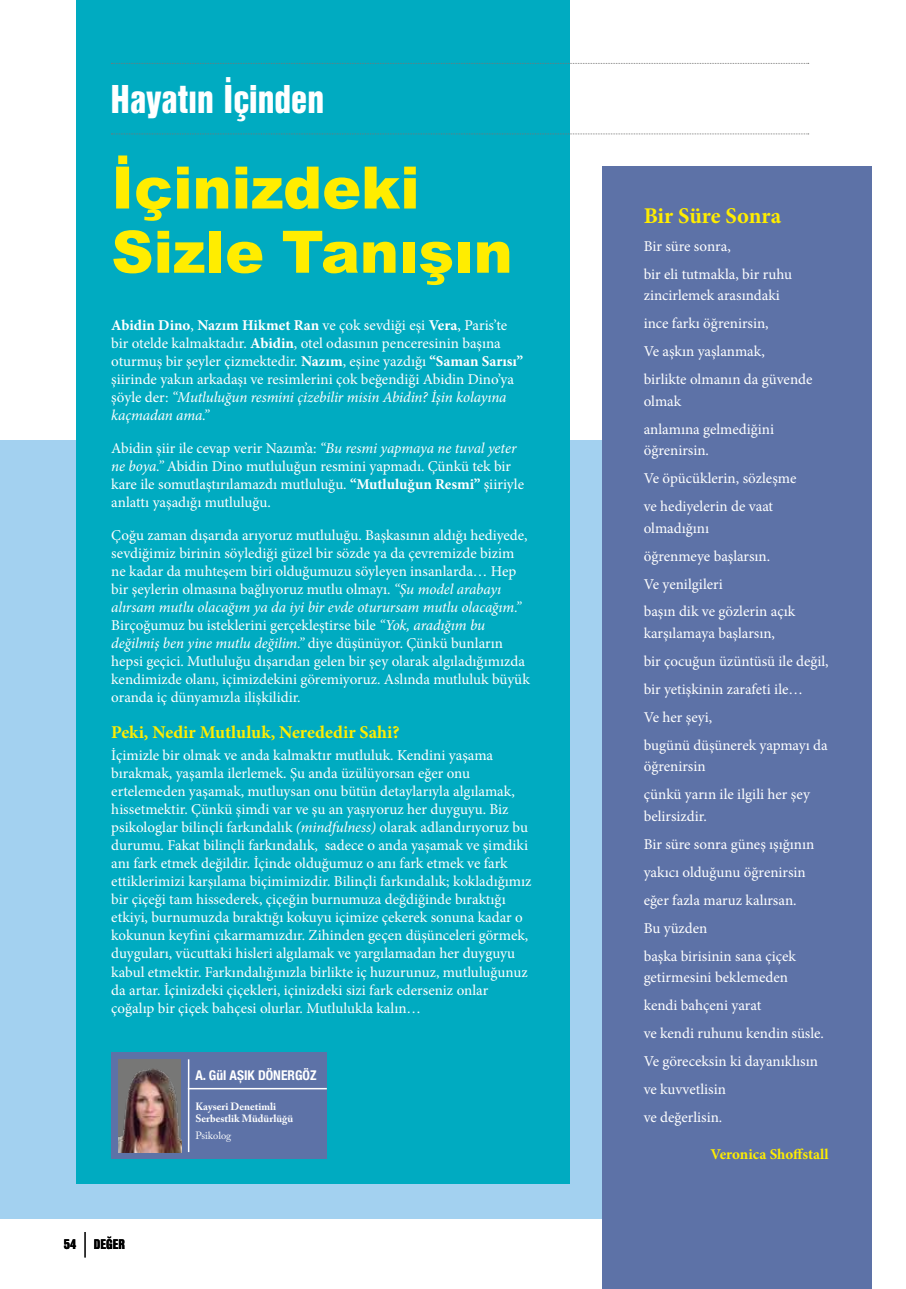
<style>
.page{position:relative;width:906px;height:1289px;background:#fff}
.page>*{position:absolute;margin:0;border:0;box-sizing:border-box;transform-origin:0 0}
.t1{font:900 58.5px/64.2px "Arial";color:#ffed00}
.t2{font:900 39px "Nimbus San Con L";color:#fff}
.t3{font:700 22.5px "Minion Pro";color:#ffed00}
.t4{font:700 18px "Minion Pro";color:#ffed00}
.t5{font:15px/18px "Minion Pro";color:#fff}
.t6{font:700 15px "Minion Pro";color:#ffed00}
.t7{font:700 condensed 13.5px "Helvetica Neue LT Pro";color:#fff}
.t8{font:900 13.5px "Nimbus San Con L";color:#000}
.t9{font:700 10.5px/12.6px "Adobe Caslon Pro";color:#fff}
.t10{font:10.5px "Adobe Caslon Pro";color:#fff}
.s1{font-weight:700}
.s2{font-style:italic}
</style>
<div class="page">
<hr style="left:905px;top:0;width:1px;height:1288px;background:#f6bb34">
<hr style="left:905px;top:971px;width:1px;height:243px;background:#777776">
<div style="left:0;top:440px;width:670px;height:778px;background:#a3d1f0"></div>
<div style="left:602px;top:167px;width:270px;height:1121px;background:#5d72a7"></div>
<div style="left:76px;top:0;width:493px;height:1183px;background:#00abc1"></div>
<div style="left:111px;top:1052px;width:216px;height:106px;background:#5d72a7"></div>
<div style="left:119px;top:1059px;width:62px;height:93px;background:#777776"></div>
<img style="left:119px;top:1069px;width:62px;height:83px">
<hr style="left:188px;top:1087px;width:139px;height:2px;background:#fff">
<hr style="left:188px;top:1059px;width:1px;height:93px;background:#fff">
<svg style="left:85px;top:1232px;width:1px;height:25px"></svg>
<svg style="left:111px;top:133px;width:697px;height:1px"></svg>
<svg style="left:111px;top:63px;width:697px;height:1px"></svg>
<h2 class="t2" style="left:111px;top:69px;width:215px">Hayatın İçinden</h2>
<h1 class="t1" style="left:111px;top:154px;width:403px">İçinizdeki<br>Sizle Tanışın</h1>
<p class="t5" style="left:111px;top:316px;width:413px"><span class="s1">Abidin Dino</span>, <span class="s1">Nazım Hikmet Ran</span> ve çok sevdiği eşi <span class="s1">Vera</span>, Paris’te bir otelde kalmaktadır. <span class="s1">Abidin</span>, otel odasının penceresinin başına oturmuş bir şeyler çizmektedir. <span class="s1">Nazım</span>, eşine yazdığı <span class="s1">“Saman Sarısı” </span>şiirinde yakın arkadaşı ve resimlerini çok beğendiği Abidin Dino’ya şöyle der: <span class="s2">“Mutluluğun resmini çizebilir misin Abidin? İşin kolayına kaçmadan ama.”</span></p>
<p class="t5" style="left:111px;top:439px;width:414px">Abidin şiir ile cevap verir Nazım’a: <span class="s2">“Bu resmi yapmaya ne tuval yeter ne boya.”</span> Abidin Dino mutluluğun resmini yapmadı. Çünkü tek bir kare ile somutlaştırılamazdı mutluluğu. <span class="s1">“Mutluluğun Resmi”</span> şiiriyle anlattı yaşadığı mutluluğu.</p>
<p class="t5" style="left:111px;top:526px;width:420px">Çoğu zaman dışarıda arıyoruz mutluluğu. Başkasının aldığı hediyede, sevdiğimiz birinin söylediği güzel bir sözde ya da çevremizde bizim ne kadar da muhteşem biri olduğumuzu söyleyen insanlarda… Hep bir şeylerin olmasına bağlıyoruz mutlu olmayı. <span class="s2">“Şu model arabayı alırsam mutlu olacağım ya da iyi bir evde oturursam mutlu olacağım.” </span>Birçoğumuz bu isteklerini gerçekleştirse bile <span class="s2">“Yok, aradığım bu değilmiş ben yine mutlu değilim.”</span> diye düşünüyor. Çünkü bunların hepsi geçici. Mutluluğu dışarıdan gelen bir şey olarak algıladığımızda kendimizde olanı, içimizdekini göremiyoruz. Aslında mutluluk büyük oranda iç dünyamızla ilişkilidir.</p>
<p class="t4" style="left:111px;top:719px;width:290px">Peki, Nedir Mutluluk, Nerededir Sahi?</p>
<p class="t5" style="left:111px;top:746px;width:422px">İçimizle bir olmak ve anda kalmaktır mutluluk. Kendini yaşama bırakmak, yaşamla ilerlemek. Şu anda üzülüyorsan eğer onu ertelemeden yaşamak, mutluysan onu bütün detaylarıyla algılamak, hissetmektir. Çünkü şimdi var ve şu an yaşıyoruz her duyguyu. Biz psikologlar bilinçli farkındalık <span class="s2">(mindfulness)</span> olarak adlandırıyoruz bu durumu. Fakat bilinçli farkındalık, sadece o anda yaşamak ve şimdiki anı fark etmek değildir. İçinde olduğumuz o anı fark etmek ve fark ettiklerimizi karşılama biçimimizdir. Bilinçli farkındalık; kokladığımız bir çiçeği tam hissederek, çiçeğin burnumuza değdiğinde bıraktığı etkiyi, burnumuzda bıraktığı kokuyu içimize çekerek sonuna kadar o kokunun keyfini çıkarmamızdır. Zihinden geçen düşünceleri görmek, duyguları, vücuttaki hisleri algılamak ve yargılamadan her duyguyu kabul etmektir. Farkındalığınızla birlikte iç huzurunuz, mutluluğunuz da artar. İçinizdeki çiçekleri, içinizdeki sizi fark ederseniz onlar çoğalıp bir çiçek bahçesi olurlar. Mutlulukla kalın…</p>
<p class="t8" style="left:64px;top:1234px;width:14px">54</p>
<p class="t8" style="left:94px;top:1234px;width:33px">DEĞER</p>
<p class="t7" style="left:195px;top:1067px;width:123px">A. Gül AŞIK DÖNERGÖZ</p>
<p class="t9" style="left:195px;top:1099px;width:99px">Kayseri Denetimli<br>Serbestlik Müdürlüğü</p>
<p class="t10" style="left:195px;top:1129px;width:38px">Psikolog</p>
<h3 class="t3" style="left:643px;top:199px;width:139px">Bir Süre Sonra</h3>
<p class="t5" style="left:643px;top:232px;width:150px;line-height:27.9px">Bir süre sonra,<br>bir eli tutmakla, bir ruhu</p>
<p class="t5" style="left:643px;top:281px;width:170px;line-height:27.9px">zincirlemek arasındaki<br>ince farkı öğrenirsin,<br>Ve aşkın yaşlanmak,<br>birlikte olmanın da güvende</p>
<p class="t5" style="left:643px;top:387px;width:132px;line-height:27.9px">olmak<br>anlamına gelmediğini</p>
<p class="t5" style="left:643px;top:436px;width:154px;line-height:27.9px">öğrenirsin.<br>Ve öpücüklerin, sözleşme ve hediyelerin de vaat</p>
<p class="t5" style="left:643px;top:514px;width:153px;line-height:27.9px">olmadığını<br>öğrenmeye başlarsın.<br>Ve yenilgileri<br>başın dik ve gözlerin açık</p>
<p class="t5" style="left:643px;top:619px;width:186px;line-height:27.9px">karşılamaya başlarsın,<br>bir çocuğun üzüntüsü ile değil, bir yetişkinin zarafeti ile…<br>Ve her şeyi,<br>bugünü düşünerek yapmayı da</p>
<p class="t5" style="left:643px;top:752px;width:168px;line-height:27.9px">öğrenirsin<br>çünkü yarın ile ilgili her şey</p>
<p class="t5" style="left:643px;top:802px;width:172px;line-height:27.9px">belirsizdir.<br>Bir süre sonra güneş ışığının yakıcı olduğunu öğrenirsin eğer fazla maruz kalırsan.<br>Bu yüzden<br>başka birisinin sana çiçek</p>
<p class="t5" style="left:643px;top:963px;width:182px;line-height:27.9px">getirmesini beklemeden kendi bahçeni yarat<br>ve kendi ruhunu kendin süsle.<br>Ve göreceksin ki dayanıklısın ve kuvvetlisin<br>ve değerlisin.</p>
<p class="t6" style="left:710px;top:1143px;width:120px">Veronica Shoffstall</p>
</div>
